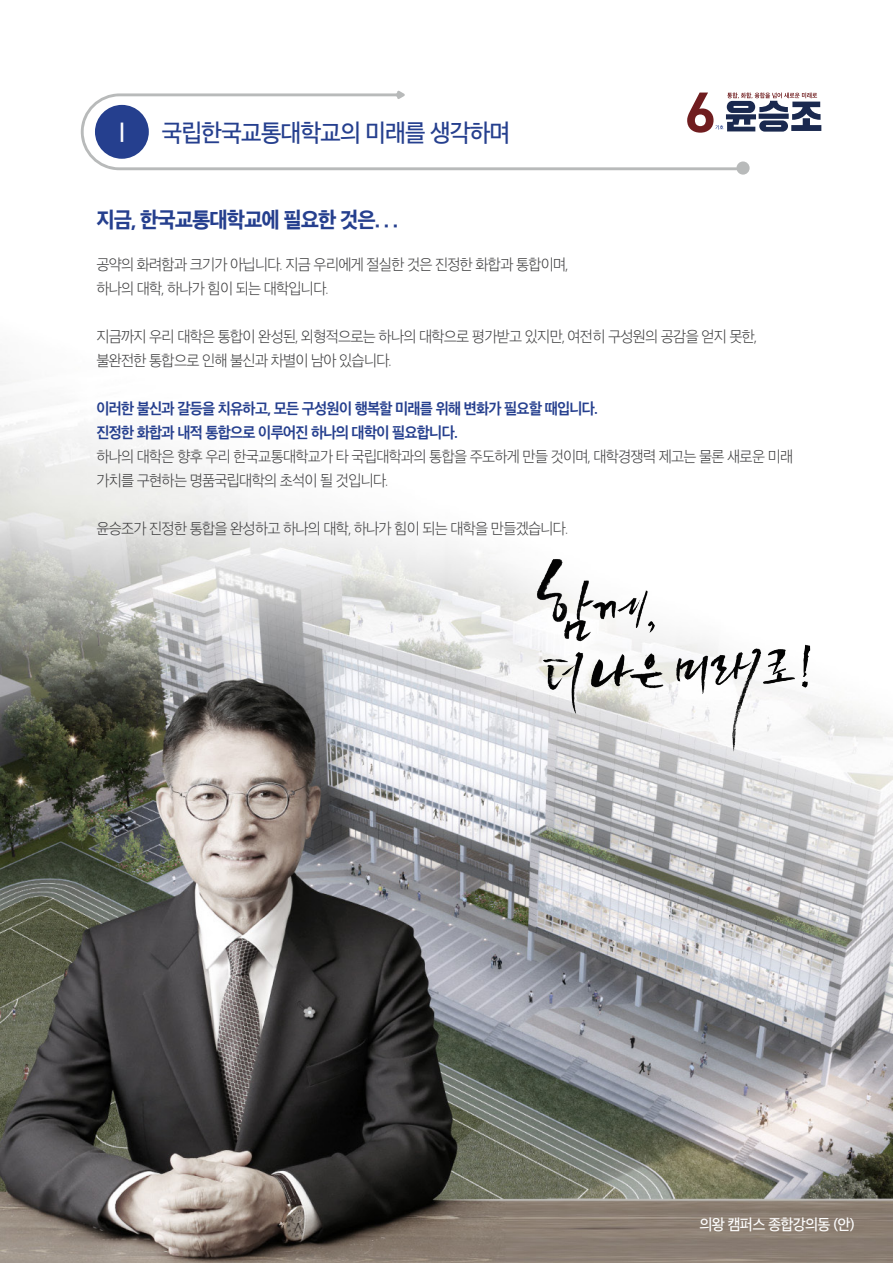
<style>
.page{position:relative;width:893px;height:1263px;background:#fff}
.page>*{position:absolute;margin:0;border:0;box-sizing:border-box;transform-origin:0 0}
.t1{font:24px "SD Gothic Neoa Uni e Md";letter-spacing:-.05em;color:#253f8e;scale:.95 1}
.t2{font:21px "SD Gothic Neoa Uni h Eb";letter-spacing:-.05em;color:#253f8e;scale:.95 1}
.t3{font:15px/24px "SD Gothic Neoa Uni b Ul";letter-spacing:-.05em;color:#3e3e3f;scale:.95 1}
.t4{font:15px/24px "SD Gothic Neoa Uni g Bd";letter-spacing:-.05em;color:#253f8e;scale:.95 1}
.t5{font:15px "SD Gothic Neoa Uni e Md";letter-spacing:-.05em;color:#fff;scale:.95 1}
.s1{font-size:27px;color:#fff}
</style>
<div class="page">
<img style="left:0;top:92px;width:893px;height:1171px">
<svg style="left:81px;top:90px;width:669px;height:85px"></svg>
<div style="left:95px;top:105px;width:54px;height:54px;background:#253f8e;border-radius:50%"></div>
<img style="left:500px;top:532px;width:346px;height:251px">
<svg style="left:687px;top:93px;width:134px;height:40px"></svg>
<h1 class="t1" style="left:111px;top:121px;width:422px"><span class="s1">Ⅰ</span> 국립한국교통대학교의 미래를 생각하며</h1>
<h2 class="t2" style="left:96px;top:209px;width:319px">지금, 한국교통대학교에 필요한 것은. . .</h2>
<p class="t3" style="left:96px;top:253px;width:498px">공약의 화려함과 크기가 아닙니다. 지금 우리에게 절실한 것은 진정한 화합과 통합이며, 하나의 대학, 하나가 힘이 되는 대학입니다.</p>
<p class="t3" style="left:96px;top:325px;width:697px">지금까지 우리 대학은 통합이 완성된, 외형적으로는 하나의 대학으로 평가받고 있지만, 여전히 구성원의 공감을 얻지 못한, 불완전한 통합으로 인해 불신과 차별이 남아 있습니다.</p>
<p class="t4" style="left:96px;top:397px;width:530px">이러한 불신과 갈등을 치유하고, 모든 구성원이 행복할 미래를 위해 변화가 필요할 때입니다. 진정한 화합과 내적 통합으로 이루어진 하나의 대학이 필요합니다.</p>
<p class="t3" style="left:96px;top:445px;width:735px">하나의 대학은 향후 우리 한국교통대학교가 타 국립대학과의 통합을 주도하게 만들 것이며, 대학경쟁력 제고는 물론 새로운 미래 가치를 구현하는 명품국립대학의 초석이 될 것입니다.</p>
<p class="t3" style="left:96px;top:517px;width:498px">윤승조가 진정한 통합을 완성하고 하나의 대학, 하나가 힘이 되는 대학을 만들겠습니다.</p>
<p class="t5" style="left:699px;top:1217px;width:165px">의왕 캠퍼스 종합강의동 (안)</p>
</div>
